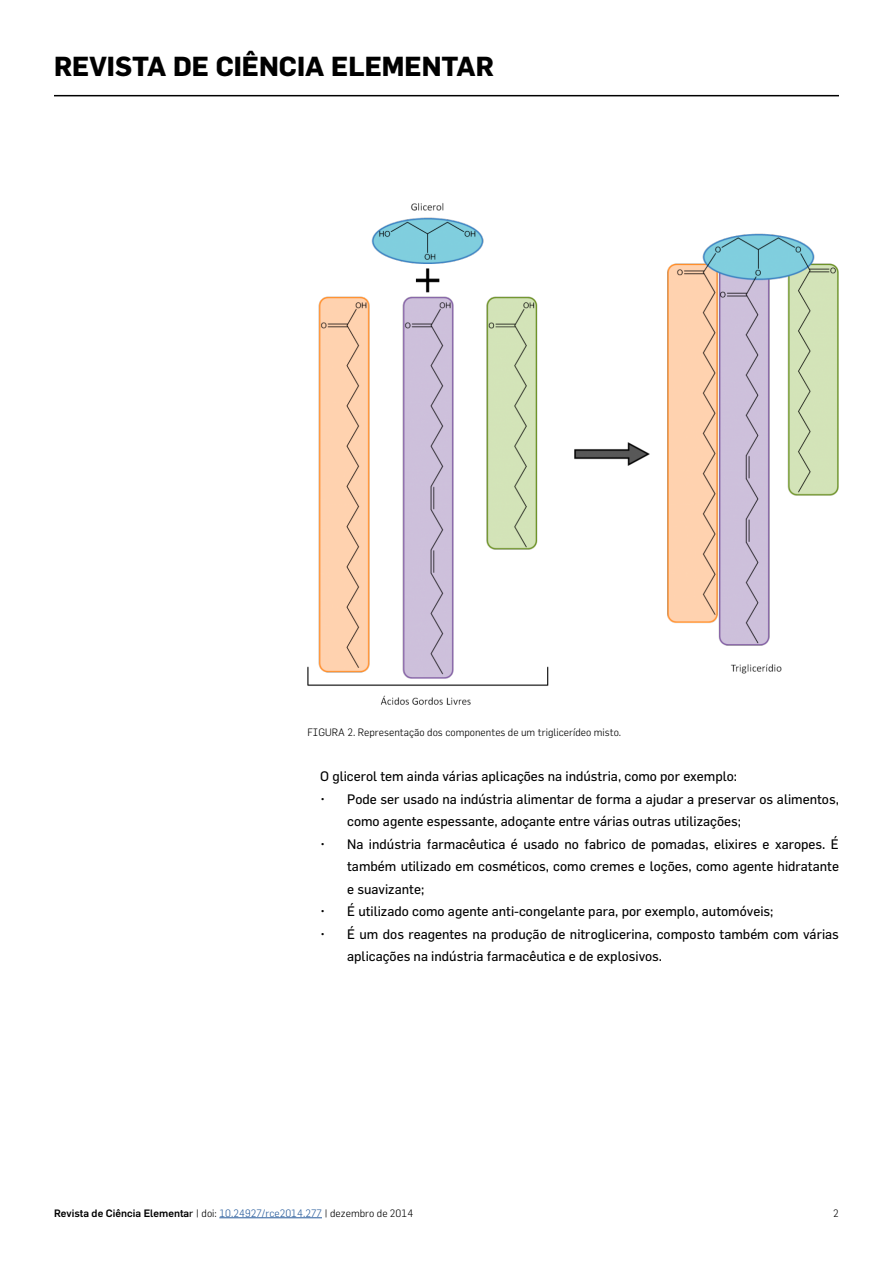
<style>
.page{position:relative;width:893px;height:1263px;background:#fff}
.page>*{position:absolute;margin:0;border:0;box-sizing:border-box;transform-origin:0 0}
.t1{font:700 27px "Flama";color:#000}
.t2{font:13.5px/22.5px "Flama";color:#000}
.t3{font:500 10.5px "Flama";color:#000}
.t4{font:300 10.5px "Flama";color:#000}
.s1{font-weight:400}
.s2{font-weight:300}
.s3{font-weight:300;color:#275b9b}
</style>
<div class="page">
<hr style="left:54px;top:95px;width:785px;height:1px;background:#000">
<hr style="left:219px;top:1217px;width:103px;height:1px;background:#275b9b">
<img style="left:307px;top:203px;width:532px;height:502px">
<h1 class="t1" style="left:54px;top:50px;width:441px">REVISTA DE CIÊNCIA ELEMENTAR</h1>
<p class="t4" style="left:307px;top:726px;width:315px">FIGURA 2. Representação dos componentes de um triglicerídeo misto.</p>
<p class="t2" style="left:320px;top:765px;width:419px">O glicerol tem ainda várias aplicações na indústria, como por exemplo:</p>
<p class="t2" style="left:347px;top:787px;width:493px;text-indent:-27px">• Pode ser usado na indústria alimentar de forma a ajudar a preservar os alimentos, como agente espessante, adoçante entre várias outras utilizações;</p>
<p class="t2" style="left:347px;top:832px;width:493px;text-align:justify;text-indent:-27px">• Na indústria farmacêutica é usado no fabrico de pomadas, elixires e xaropes. É também utilizado em cosméticos, como cremes e loções, como agente hidratante e suavizante;</p>
<p class="t2" style="left:320px;top:900px;width:455px">• É utilizado como agente anti-congelante para, por exemplo, automóveis;</p>
<p class="t2" style="left:347px;top:922px;width:493px;text-indent:-27px">• É um dos reagentes na produção de nitroglicerina, composto também com várias aplicações na indústria farmacêutica e de explosivos.</p>
<p class="t3" style="left:54px;top:1206px;width:361px">Revista de Ciência Elementa<span class="s1">r</span> <span class="s2">| doi:</span> <span class="s3">10.24927/rce2014.277</span> <span class="s2">| dezembro de 2014</span></p>
<p class="t4" style="left:833px;top:1207px;width:7px">2</p>
</div>
